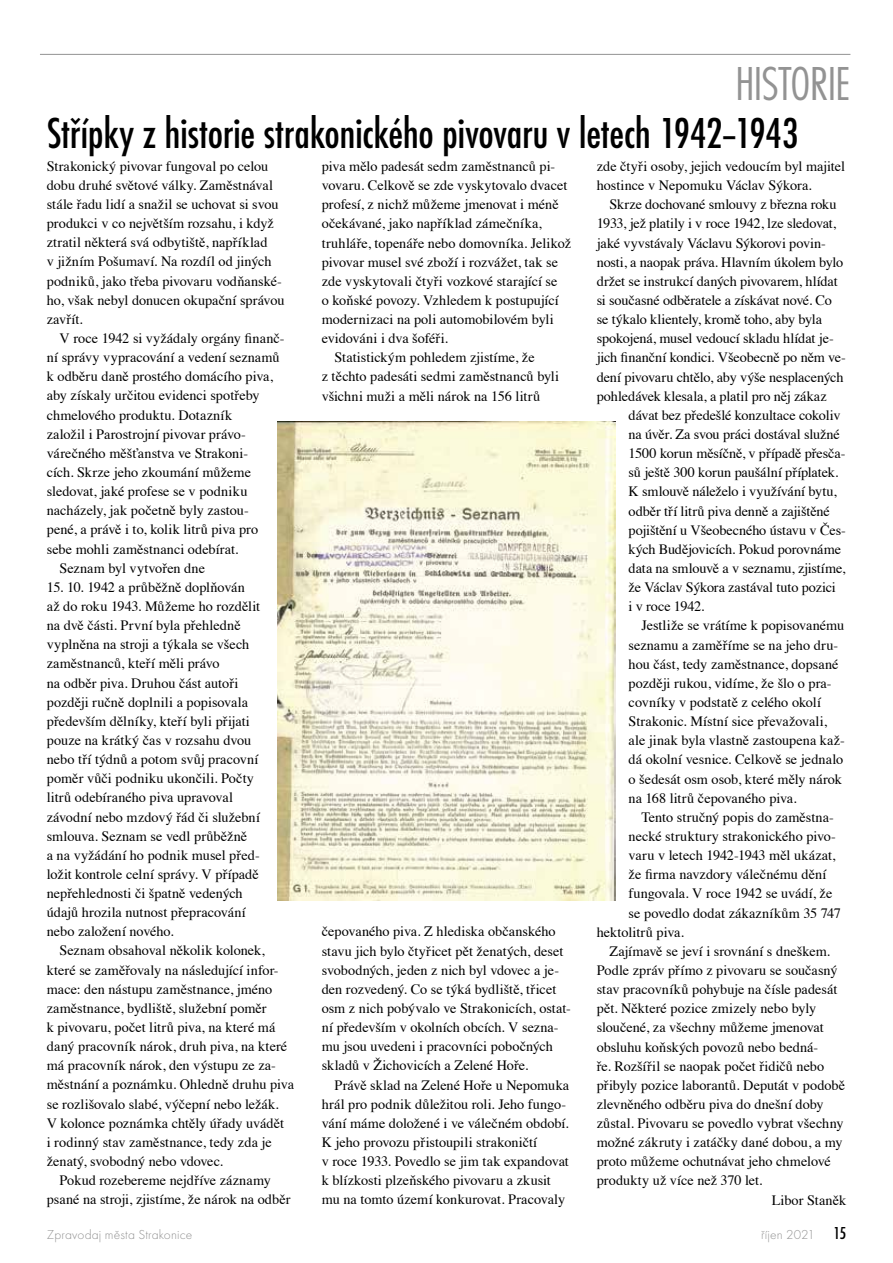
<style>
.page{position:relative;width:893px;height:1263px;background:#fff}
.page>*{position:absolute;margin:0;border:0;box-sizing:border-box;transform-origin:0 0}
.t1{font:49.5px "Futura TOT Ligh Cond";letter-spacing:-.015em;color:#939393}
.t2{font:500 condensed 45px "Futura TOT";letter-spacing:-.01em;color:#000}
.t3{font:14.25px/19.2px "Times";color:#000}
.t4{font:13.5px "Futura TOT Ligh";letter-spacing:.01em;color:#939393}
.s1{font-family:"Futura TOT";font-weight:500;font-stretch:condensed;font-size:18px;color:#000}
</style>
<div class="page">
<hr style="left:40px;top:54px;width:810px;height:1px;background:#939393">
<img style="left:277px;top:422px;width:339px;height:479px">
<h1 class="t1" style="left:735px;top:55px;width:116px">HISTORIE</h1>
<h2 class="t2" style="left:47px;top:108px;width:753px">Střípky z historie strakonického pivovaru v letech 1942–1943</h2>
<p class="t3" style="left:47px;top:155px;width:239px">Strakonický pivovar fungoval po celou dobu druhé světové války. Zaměstnával stále řadu lidí a snažil se uchovat si svou produkci v co největším rozsahu, i když ztratil některá svá odbytiště, například<br>v jižním Pošumaví. Na rozdíl od jiných podniků, jako třeba pivovaru vodňanské&shy;ho, však nebyl donucen okupační správou zavřít.</p>
<p class="t3" style="left:60px;top:327px;width:227px">V roce 1942 si vyžádaly orgány finanč-</p>
<p class="t3" style="left:47px;top:346px;width:234px">ní správy vypracování a vedení seznamů</p>
<p class="t3" style="left:47px;top:366px;width:228px">k odběru daně prostého domácího piva,</p>
<p class="t3" style="left:47px;top:385px;width:214px">aby získaly určitou evidenci spotřeby</p>
<p class="t3" style="left:47px;top:404px;width:187px">chmelového produktu. Dotazník</p>
<p class="t3" style="left:47px;top:423px;width:201px">založil i Parostrojní pivovar právo-</p>
<p class="t3" style="left:47px;top:442px;width:203px">várečného měšťanstva ve Strakoni-</p>
<p class="t3" style="left:47px;top:461px;width:206px">cích. Skrze jeho zkoumání můžeme</p>
<p class="t3" style="left:47px;top:480px;width:202px">sledovat, jaké profese se v podniku</p>
<p class="t3" style="left:47px;top:500px;width:204px">nacházely, jak početně byly zastou-</p>
<p class="t3" style="left:47px;top:519px;width:213px">pené, a právě i to, kolik litrů piva pro</p>
<p class="t3" style="left:47px;top:538px;width:193px">sebe mohli zaměstnanci odebírat.</p>
<p class="t3" style="left:60px;top:557px;width:147px">Seznam byl vytvořen dne</p>
<p class="t3" style="left:47px;top:576px;width:215px">15. 10. 1942 a průběžně doplňován až do roku 1943. Můžeme ho rozdělit na dvě části. První byla přehledně vyplněna na stroji a týkala se všech zaměstnanců, kteří měli právo<br>na odběr piva. Druhou část autoři později ručně doplnili a popisovala především dělníky, kteří byli přijati pouze na krátký čas v rozsahu dvou nebo tří týdnů a potom svůj pracovní poměr vůči podniku ukončili. Počty litrů odebíraného piva upravoval závodní nebo mzdový řád či služební smlouva. Seznam se vedl průběžně<br>a na vyžádání ho podnik musel před&shy;ložit kontrole celní správy. V případě nepřehlednosti či špatně vedených údajů hrozila nutnost přepracování nebo založení nového.</p>
<p class="t3" style="left:60px;top:940px;width:207px">Seznam obsahoval několik kolonek,</p>
<p class="t3" style="left:47px;top:959px;width:233px">které se zaměřovaly na následující infor-</p>
<p class="t3" style="left:47px;top:978px;width:227px">mace: den nástupu zaměstnance, jméno</p>
<p class="t3" style="left:47px;top:997px;width:221px">zaměstnance, bydliště, služební poměr</p>
<p class="t3" style="left:47px;top:1016px;width:230px">k pivovaru, počet litrů piva, na které má</p>
<p class="t3" style="left:47px;top:1035px;width:242px">daný pracovník nárok, druh piva, na které</p>
<p class="t3" style="left:47px;top:1055px;width:231px">má pracovník nárok, den výstupu ze za-</p>
<p class="t3" style="left:47px;top:1074px;width:249px">městnání a poznámku. Ohledně druhu piva</p>
<p class="t3" style="left:47px;top:1093px;width:234px">se rozlišovalo slabé, výčepní nebo ležák.</p>
<p class="t3" style="left:47px;top:1112px;width:239px">V kolonce poznámka chtěly úřady uvádět</p>
<p class="t3" style="left:47px;top:1131px;width:227px">i rodinný stav zaměstnance, tedy zda je</p>
<p class="t3" style="left:47px;top:1150px;width:178px">ženatý, svobodný nebo vdovec.</p>
<p class="t3" style="left:60px;top:1169px;width:213px">Pokud rozebereme nejdříve záznamy</p>
<p class="t3" style="left:47px;top:1189px;width:245px">psané na stroji, zjistíme, že nárok na odběr</p>
<p class="t3" style="left:322px;top:155px;width:235px">piva mělo padesát sedm zaměstnanců pi-</p>
<p class="t3" style="left:322px;top:174px;width:247px">vovaru. Celkově se zde vyskytovalo dvacet</p>
<p class="t3" style="left:322px;top:194px;width:238px">profesí, z nichž můžeme jmenovat i méně</p>
<p class="t3" style="left:322px;top:213px;width:221px">očekávané, jako například zámečníka,</p>
<p class="t3" style="left:322px;top:232px;width:251px">truhláře, topenáře nebo domovníka. Jelikož</p>
<p class="t3" style="left:322px;top:251px;width:238px">pivovar musel své zboží i rozvážet, tak se</p>
<p class="t3" style="left:322px;top:270px;width:237px">zde vyskytovali čtyři vozkové starající se</p>
<p class="t3" style="left:322px;top:289px;width:238px">o koňské povozy. Vzhledem k postupující</p>
<p class="t3" style="left:322px;top:308px;width:233px">modernizaci na poli automobilovém byli</p>
<p class="t3" style="left:322px;top:328px;width:128px">evidováni i dva šoféři.</p>
<p class="t3" style="left:334px;top:347px;width:202px">Statistickým pohledem zjistíme, že</p>
<p class="t3" style="left:322px;top:366px;width:239px">z těchto padesáti sedmi zaměstnanců byli</p>
<p class="t3" style="left:322px;top:385px;width:220px">všichni muži a měli nárok na 156 litrů</p>
<p class="t3" style="left:597px;top:155px;width:250px">zde čtyři osoby, jejich vedoucím byl majitel hostince v Nepomuku Václav Sýkora.</p>
<p class="t3" style="left:597px;top:194px;width:251px;text-indent:13px">Skrze dochované smlouvy z března roku 1933, jež platily i v roce 1942, lze sledovat, jaké vyvstávaly Václavu Sýkorovi povin&shy;nosti, a naopak práva. Hlavním úkolem bylo držet se instrukcí daných pivovarem, hlídat si současné odběratele a získávat nové. Co se týkalo klientely, kromě toho, aby byla spokojená, musel vedoucí skladu hlídat je&shy;jich finanční kondici. Všeobecně po něm ve&shy;dení pivovaru chtělo, aby výše nesplacených pohledávek klesala, a platil pro něj zákaz</p>
<p class="t3" style="left:629px;top:404px;width:219px">dávat bez předešlé konzultace cokoliv na úvěr. Za svou práci dostával služné 1500 korun měsíčně, v případě přesča&shy;sů ještě 300 korun paušální příplatek.<br>K smlouvě náleželo i využívání bytu, odběr tří litrů piva denně a zajištěné pojištění u Všeobecného ústavu v Čes&shy;kých Budějovicích. Pokud porovnáme data na smlouvě a v seznamu, zjistíme, že Václav Sýkora zastával tuto pozici<br>i v roce 1942.</p>
<p class="t3" style="left:629px;top:615px;width:218px;text-indent:13px">Jestliže se vrátíme k popisovanému seznamu a zaměříme se na jeho dru&shy;hou část, tedy zaměstnance, dopsané později rukou, vidíme, že šlo o pra&shy;covníky v podstatě z celého okolí Strakonic. Místní sice převažovali, ale jinak byla vlastně zastoupena kaž&shy;dá okolní vesnice. Celkově se jednalo o šedesát osm osob, které měly nárok na 168 litrů čepovaného piva.</p>
<p class="t3" style="left:641px;top:806px;width:194px">Tento stručný popis do zaměstna-</p>
<p class="t3" style="left:629px;top:825px;width:209px">necké struktury strakonického pivo-</p>
<p class="t3" style="left:629px;top:844px;width:208px">varu v letech 1942-1943 měl ukázat,</p>
<p class="t3" style="left:629px;top:864px;width:199px">že firma navzdory válečnému dění</p>
<p class="t3" style="left:629px;top:883px;width:205px">fungovala. V roce 1942 se uvádí, že</p>
<p class="t3" style="left:629px;top:902px;width:214px">se povedlo dodat zákazníkům 35 747</p>
<p class="t3" style="left:597px;top:921px;width:89px">hektolitrů piva.</p>
<p class="t3" style="left:609px;top:940px;width:222px">Zajímavě se jeví i srovnání s dneškem.</p>
<p class="t3" style="left:597px;top:959px;width:242px">Podle zpráv přímo z pivovaru se současný</p>
<p class="t3" style="left:597px;top:978px;width:242px">stav pracovníků pohybuje na čísle padesát</p>
<p class="t3" style="left:597px;top:997px;width:221px">pět. Některé pozice zmizely nebo byly</p>
<p class="t3" style="left:597px;top:1017px;width:229px">sloučené, za všechny můžeme jmenovat</p>
<p class="t3" style="left:597px;top:1036px;width:223px">obsluhu koňských povozů nebo bedná-</p>
<p class="t3" style="left:597px;top:1055px;width:229px">ře. Rozšířil se naopak počet řidičů nebo</p>
<p class="t3" style="left:597px;top:1074px;width:250px">přibyly pozice laborantů. Deputát v podobě</p>
<p class="t3" style="left:597px;top:1093px;width:228px">zlevněného odběru piva do dnešní doby</p>
<p class="t3" style="left:597px;top:1112px;width:248px">zůstal. Pivovaru se povedlo vybrat všechny</p>
<p class="t3" style="left:597px;top:1131px;width:247px">možné zákruty i zatáčky dané dobou, a my</p>
<p class="t3" style="left:597px;top:1151px;width:236px">proto můžeme ochutnávat jeho chmelové</p>
<p class="t3" style="left:597px;top:1170px;width:167px">produkty už více než 370 let.</p>
<p class="t3" style="left:772px;top:1189px;width:76px">Libor Staněk</p>
<p class="t3" style="left:322px;top:921px;width:251px">čepovaného piva. Z hlediska občanského stavu jich bylo čtyřicet pět ženatých, deset svobodných, jeden z nich byl vdovec a je&shy;den rozvedený. Co se týká bydliště, třicet osm z nich pobývalo ve Strakonicích, ostat&shy;ní především v okolních obcích. V sezna&shy;mu jsou uvedeni i pracovníci pobočných skladů v Žichovicích a Zelené Hoře.</p>
<p class="t3" style="left:322px;top:1074px;width:249px;text-indent:13px">Právě sklad na Zelené Hoře u Nepomuka hrál pro podnik důležitou roli. Jeho fungo&shy;vání máme doložené i ve válečném období.<br>K jeho provozu přistoupili strakoničtí<br>v roce 1933. Povedlo se jim tak expandovat k blízkosti plzeňského pivovaru a zkusit mu na tomto území konkurovat. Pracovaly</p>
<p class="t4" style="left:47px;top:1227px;width:147px">Zpravodaj města Strakonice</p>
<p class="t4" style="left:761px;top:1227px;width:87px">říjen 2021 <span class="s1">15</span></p>
</div>
